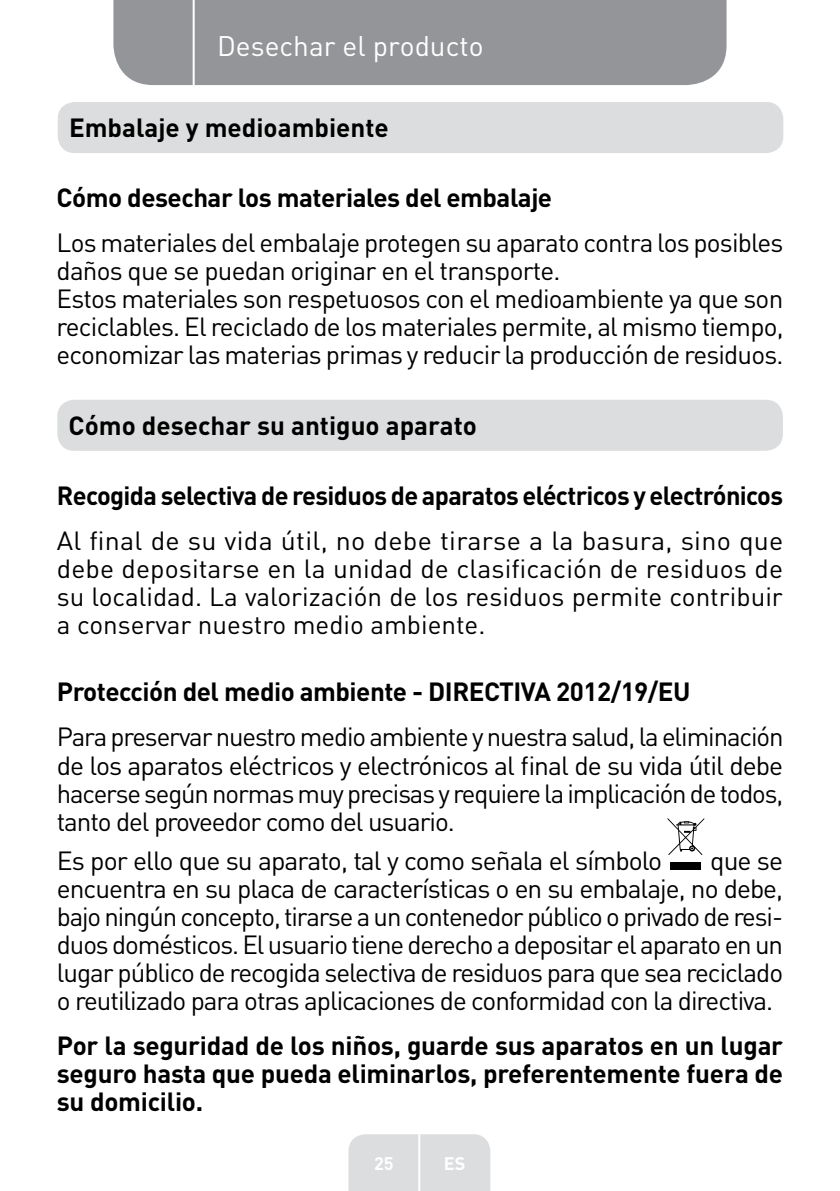
<style>
.page{position:relative;width:840px;height:1191px;background:#fff}
.page>*{position:absolute;margin:0;border:0;box-sizing:border-box;transform-origin:0 0}
.t1{font:28px "DIN Pro";color:#fff}
.t2{font:26px/28px "DIN Pro";letter-spacing:-.03em;color:#000;text-align:justify}
.t3{font:700 26px/28px "DIN Pro";letter-spacing:-.02em;color:#000;text-align:justify}
.t4{font:700 26px "DIN Pro";color:#000}
.t5{font:700 18px "DIN Pro";color:#fff}
</style>
<div class="page">
<div style="left:113px;top:0;width:613px;height:85px;background:#939598"></div>
<div style="left:348px;top:1134px;width:142px;height:57px;background:#dcddde"></div>
<hr style="left:418px;top:1111px;width:2px;height:80px;background:#fff">
<hr style="left:192px;top:0;width:2px;height:88px;background:#fff">
<div style="left:58px;top:102px;width:724px;height:51px;background:#dcddde;border-radius:17px"></div>
<div style="left:57px;top:400px;width:725px;height:51px;background:#dcddde;border-radius:17px"></div>
<svg style="left:667px;top:818px;width:36px;height:37px"></svg>
<div style="left:670px;top:862px;width:30px;height:8px;background:#000"></div>
<p class="t1" style="left:217px;top:27px;width:268px">Desechar el producto</p>
<p class="t4" style="left:69px;top:110px;width:321px">Embalaje y medioambiente</p>
<p class="t3" style="left:57px;top:182px;width:497px">Cómo desechar los materiales del embalaje</p>
<p class="t2" style="left:57px;top:227px;width:728px;text-align:left">Los materiales del embalaje protegen su aparato contra los posibles daños que se puedan originar en el transporte.<br>Estos materiales son respetuosos con el medioambiente ya que son reciclables. El reciclado de los materiales permite, al mismo tiempo, economizar las materias primas y reducir la producción de residuos.</p>
<p class="t4" style="left:69px;top:408px;width:409px">Cómo desechar su antiguo aparato</p>
<p class="t3" style="left:57px;top:480px;width:727px">Recogida selectiva de residuos de aparatos eléctricos y electrónicos</p>
<p class="t2" style="left:57px;top:525px;width:727px">Al final de su vida útil, no debe tirarse a la basura, sino que debe depositarse en la unidad de clasificación de residuos de su localidad. La valorización de los residuos permite contribuir a conservar nuestro medio ambiente.</p>
<p class="t3" style="left:57px;top:677px;width:634px">Protección del medio ambiente - DIRECTIVA 2012/19/EU</p>
<p class="t2" style="left:57px;top:722px;width:727px">Para preservar nuestro medio ambiente y nuestra salud, la eliminación de los aparatos eléctricos y electrónicos al final de su vida útil debe hacerse según normas muy precisas y requiere la implicación de todos, tanto del proveedor como del usuario.</p>
<p class="t2" style="left:57px;top:845px;width:606px">Es por ello que su aparato, tal y como señala el símbolo</p>
<p class="t2" style="left:57px;top:845px;width:727px;text-indent:653px">que se encuentra en su placa de características o en su embalaje, no debe, bajo ningún concepto, tirarse a un contenedor público o privado de resi&shy;duos domésticos. El usuario tiene derecho a depositar el aparato en un lugar público de recogida selectiva de residuos para que sea reciclado o reutilizado para otras aplicaciones de conformidad con la directiva.</p>
<p class="t3" style="left:57px;top:1030px;width:727px">Por la seguridad de los niños, guarde sus aparatos en un lugar seguro hasta que pueda eliminarlos, preferentemente fuera de su domicilio.</p>
<p class="t5" style="left:374px;top:1150px;width:21px">25</p>
<p class="t5" style="left:443px;top:1150px;width:23px">ES</p>
</div>
